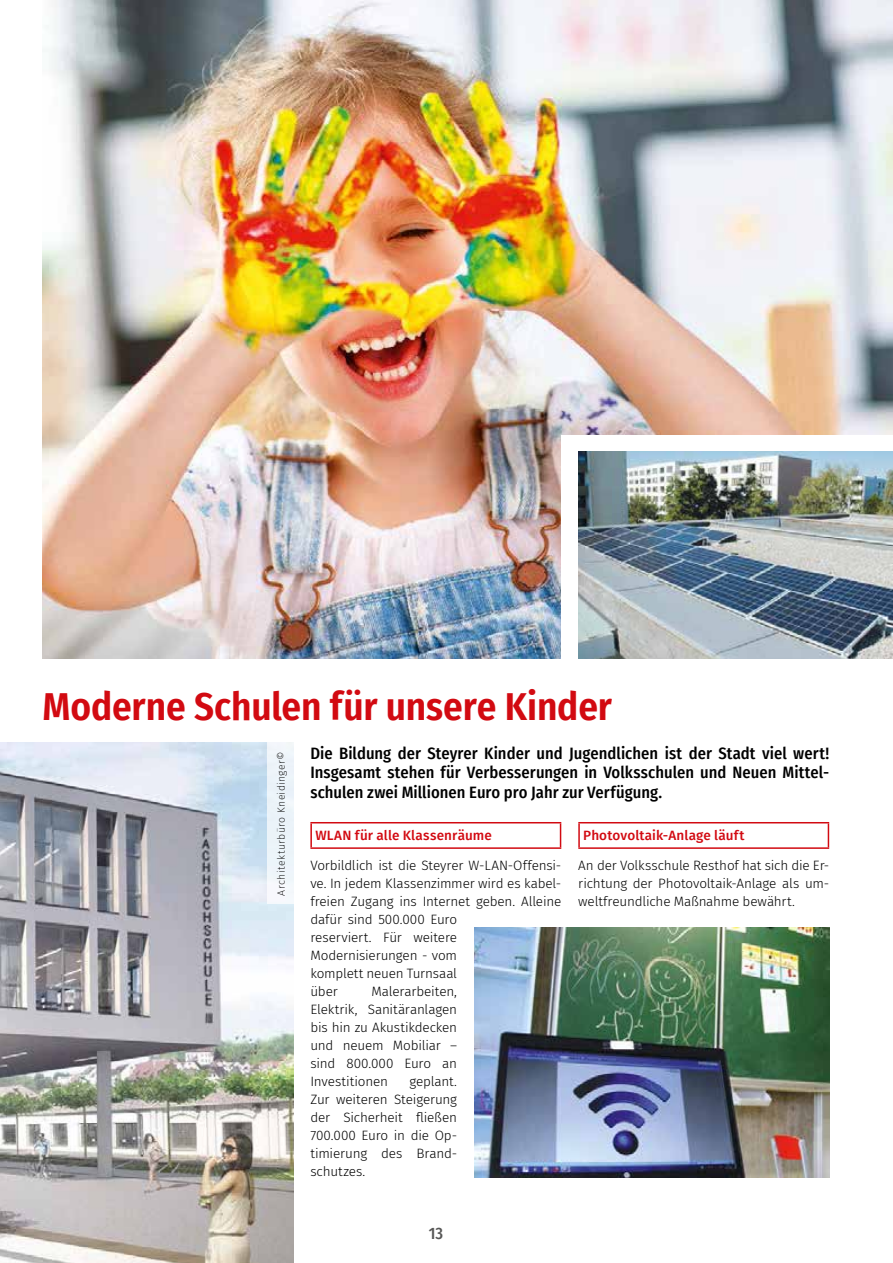
<style>
.page{position:relative;width:893px;height:1263px;background:#fff}
.page>*{position:absolute;margin:0;border:0;box-sizing:border-box;transform-origin:0 0}
.t1{font:600 39px "Fira Sans Condensed";letter-spacing:-.005em;color:#d20a11}
.t2{font:500 16.5px/19.5px "Fira Sans Condensed";color:#000;text-align:justify}
.t3{font:500 16.5px "Fira Sans Condensed";color:#575756}
.t4{font:300 13.5px/18px "Fira Sans";letter-spacing:-.015em;color:#000;text-align:justify}
.t5{font:500 13.5px "Fira Sans";letter-spacing:.01em;color:#d20a11}
.t6{font:200 10.5px "Fira Sans";letter-spacing:.035em;color:#000}
</style>
<div class="page">
<hr style="left:310px;top:822px;width:251px;height:1px;background:#d20a11">
<hr style="left:310px;top:823px;width:2px;height:24px;background:#d20a11">
<svg style="left:560px;top:823px;width:1px;height:24px"></svg>
<hr style="left:310px;top:847px;width:251px;height:2px;background:#d20a11">
<hr style="left:578px;top:822px;width:251px;height:1px;background:#d20a11">
<hr style="left:578px;top:823px;width:2px;height:24px;background:#d20a11">
<svg style="left:828px;top:823px;width:1px;height:24px"></svg>
<hr style="left:578px;top:847px;width:251px;height:2px;background:#d20a11">
<img style="left:43px;top:0;width:850px;height:659px">
<img style="left:0;top:742px;width:293px;height:521px">
<div style="left:267px;top:742px;width:26px;height:162px;background:#ecf4fa"></div>
<img style="left:474px;top:927px;width:355px;height:251px">
<div style="left:561px;top:435px;width:332px;height:237px;background:#fff"></div>
<img style="left:578px;top:452px;width:315px;height:206px">
<h1 class="t1" style="left:43px;top:674px;width:571px">Moderne Schulen für unsere Kinder</h1>
<p class="t6" style="left:274px;top:896px;width:146px;rotate:-90deg">Architekturbüro Kneidinger©</p>
<p class="t2" style="left:310px;top:743px;width:520px">Die Bildung der Steyrer Kinder und Jugendlichen ist der Stadt viel wert!<br>Insgesamt stehen für Verbesserungen in Volksschulen und Neuen Mittel&shy;schulen zwei Millionen Euro pro Jahr zur Verfügung.</p>
<p class="t5" style="left:315px;top:824px;width:178px">WLAN für alle Klassenräume</p>
<p class="t4" style="left:310px;top:856px;width:252px;text-align:left">Vorbildlich ist die Steyrer W-LAN-Offensi&shy;ve. In jedem Klassenzimmer wird es kabel&shy;freien Zugang ins Internet geben. Alleine dafür sind 500.000 Euro<br>reserviert. Für weitere<br>Modernisierungen - vom<br>komplett neuen Turnsaal<br>über</p>
<p class="t5" style="left:583px;top:824px;width:163px">Photovoltaik-Anlage läuft</p>
<p class="t4" style="left:578px;top:856px;width:252px">An der Volksschule Resthof hat sich die Er&shy;richtung der Photovoltaik-Anlage als um&shy;weltfreundliche Maßnahme bewährt.</p>
<p class="t4" style="left:310px;top:982px;width:148px;text-indent:61px">Malerarbeiten, Elektrik, Sanitäranlagen bis hin zu Akustikdecken und neuem Mobiliar – sind 800.000 Euro an Investitionen</p>
<p class="t4" style="left:310px;top:1072px;width:148px;text-indent:99px">geplant.<br>Zur weiteren Steigerung der Sicherheit fließen 700.000 Euro in die Op&shy;timierung des Brand&shy;schutzes.</p>
<p class="t3" style="left:429px;top:1220px;width:16px">13</p>
</div>
